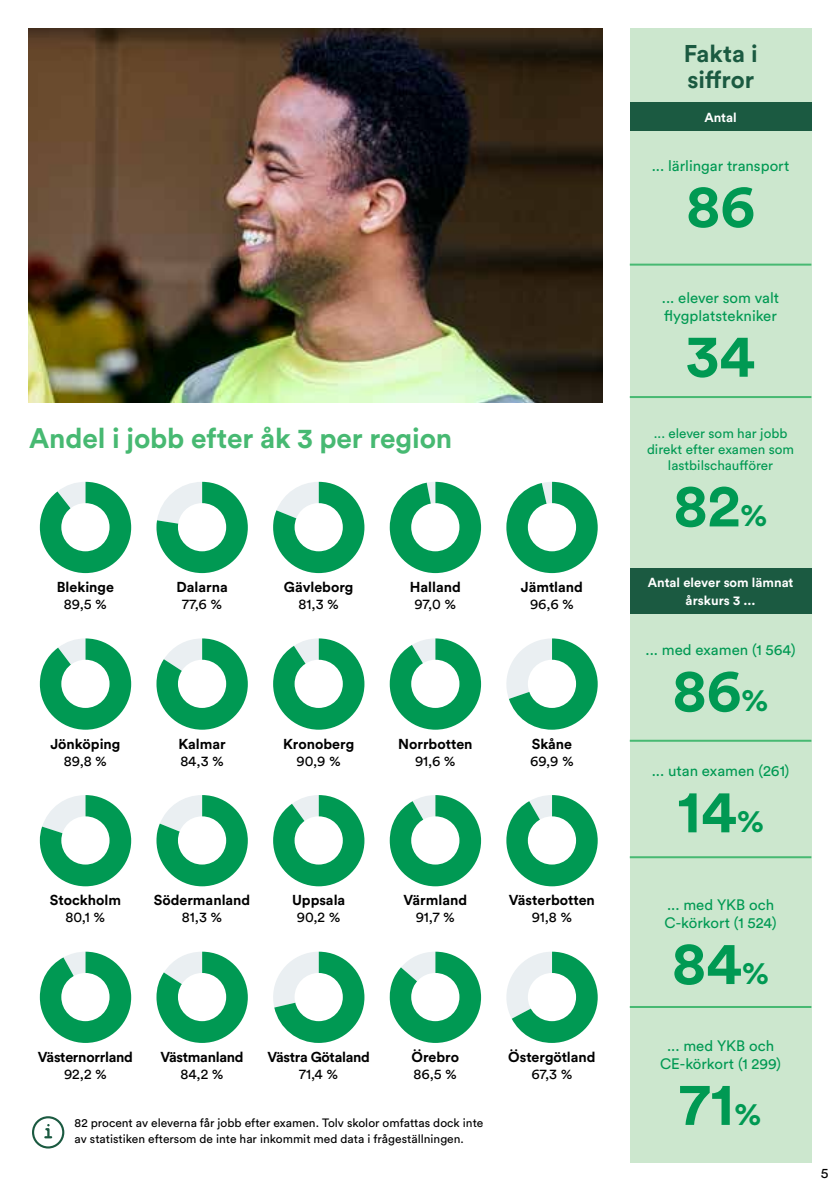
<style>
.page{position:relative;width:840px;height:1191px;background:#fff}
.page>*{position:absolute;margin:0;border:0;box-sizing:border-box;transform-origin:0 0}
.t1{font:700 60px "Circular Std";color:#009953}
.t2{font:700 28px "Circular Std";letter-spacing:-.005em;color:#47b972}
.t3{font:700 24px/26px "Circular Std";color:#1b5a41}
.t4{font:15px/18px "Circular Std";color:#009953}
.t5{font:700 14.2px "Circular Std";color:#000}
.t6{font:14.2px "Circular Std";color:#000}
.t7{font:700 14.2px "Circular Std";letter-spacing:-.02em;color:#000}
.t8{font:14px "Circular Std";color:#000}
.t9{font:13.4px/16.2px "Circular Std";color:#009953;text-align:center}
.t10{font:700 13px/18px "Circular Std";color:#fff;text-align:center}
.t11{font:12px/16px "Circular Std";color:#000}
.s1{font-size:32px}
</style>
<div class="page">
<div style="left:629px;top:28px;width:182px;height:1134px;background:#cce7ce"></div>
<div style="left:629px;top:102px;width:182px;height:28px;background:#1b5a41"></div>
<div style="left:629px;top:568px;width:182px;height:45px;background:#1b5a41"></div>
<hr style="left:629px;top:264px;width:182px;height:2px;background:#47b972">
<hr style="left:629px;top:396px;width:182px;height:2px;background:#47b972">
<hr style="left:629px;top:739px;width:182px;height:2px;background:#47b972">
<hr style="left:629px;top:856px;width:182px;height:2px;background:#47b972">
<hr style="left:629px;top:1006px;width:182px;height:2px;background:#47b972">
<img style="left:28px;top:28px;width:574px;height:375px">
<svg style="left:40px;top:482px;width:91px;height:91px"></svg>
<div style="left:61px;top:503px;width:48px;height:48px;background:#fff;border-radius:50%"></div>
<svg style="left:156px;top:482px;width:92px;height:91px"></svg>
<div style="left:178px;top:503px;width:48px;height:48px;background:#fff;border-radius:50%"></div>
<svg style="left:273px;top:482px;width:91px;height:91px"></svg>
<div style="left:294px;top:503px;width:48px;height:48px;background:#fff;border-radius:50%"></div>
<svg style="left:389px;top:482px;width:92px;height:91px"></svg>
<div style="left:411px;top:503px;width:48px;height:48px;background:#fff;border-radius:50%"></div>
<svg style="left:506px;top:482px;width:91px;height:91px"></svg>
<div style="left:527px;top:503px;width:48px;height:48px;background:#fff;border-radius:50%"></div>
<svg style="left:40px;top:638px;width:91px;height:91px"></svg>
<div style="left:61px;top:660px;width:48px;height:48px;background:#fff;border-radius:50%"></div>
<svg style="left:156px;top:638px;width:92px;height:91px"></svg>
<div style="left:178px;top:660px;width:48px;height:48px;background:#fff;border-radius:50%"></div>
<svg style="left:273px;top:638px;width:91px;height:91px"></svg>
<div style="left:294px;top:660px;width:48px;height:48px;background:#fff;border-radius:50%"></div>
<svg style="left:389px;top:638px;width:92px;height:91px"></svg>
<div style="left:411px;top:660px;width:48px;height:48px;background:#fff;border-radius:50%"></div>
<svg style="left:506px;top:638px;width:91px;height:91px"></svg>
<div style="left:527px;top:660px;width:48px;height:48px;background:#fff;border-radius:50%"></div>
<svg style="left:40px;top:795px;width:91px;height:91px"></svg>
<div style="left:61px;top:816px;width:48px;height:48px;background:#fff;border-radius:50%"></div>
<svg style="left:156px;top:795px;width:92px;height:91px"></svg>
<div style="left:178px;top:816px;width:48px;height:48px;background:#fff;border-radius:50%"></div>
<svg style="left:273px;top:795px;width:91px;height:91px"></svg>
<div style="left:294px;top:816px;width:48px;height:48px;background:#fff;border-radius:50%"></div>
<svg style="left:389px;top:795px;width:92px;height:91px"></svg>
<div style="left:411px;top:816px;width:48px;height:48px;background:#fff;border-radius:50%"></div>
<svg style="left:506px;top:795px;width:91px;height:91px"></svg>
<div style="left:527px;top:816px;width:48px;height:48px;background:#fff;border-radius:50%"></div>
<svg style="left:40px;top:951px;width:91px;height:92px"></svg>
<div style="left:61px;top:973px;width:48px;height:48px;background:#fff;border-radius:50%"></div>
<svg style="left:156px;top:951px;width:92px;height:92px"></svg>
<div style="left:178px;top:973px;width:48px;height:48px;background:#fff;border-radius:50%"></div>
<svg style="left:273px;top:951px;width:91px;height:92px"></svg>
<div style="left:294px;top:973px;width:48px;height:48px;background:#fff;border-radius:50%"></div>
<svg style="left:389px;top:951px;width:92px;height:92px"></svg>
<div style="left:411px;top:973px;width:48px;height:48px;background:#fff;border-radius:50%"></div>
<svg style="left:506px;top:951px;width:91px;height:92px"></svg>
<div style="left:527px;top:973px;width:48px;height:48px;background:#fff;border-radius:50%"></div>
<svg style="left:44px;top:1124px;width:7px;height:14px"></svg>
<div style="left:32px;top:1116px;width:32px;height:32px;border:2px solid #1b5a41;border-radius:50%"></div>
<h3 class="t3" style="left:683px;top:40px;width:75px">Fakta i siffror</h3>
<p class="t10" style="left:704px;top:108px;width:34px">Antal</p>
<p class="t4" style="left:651px;top:156px;width:139px">... lärlingar transport</p>
<h1 class="t1" style="left:685px;top:167px;width:70px">86</h1>
<p class="t4" style="left:661px;top:288px;width:119px">... elever som valt flygplatstekniker</p>
<h1 class="t1" style="left:685px;top:317px;width:70px">34</h1>
<h2 class="t2" style="left:29px;top:420px;width:424px">Andel i jobb efter åk 3 per region</h2>
<p class="t9" style="left:646px;top:425px;width:149px">... elever som har jobb direkt efter examen som lastbilschaufförer</p>
<h1 class="t1" style="left:673px;top:466px;width:95px">82<span class="s1">%</span></h1>
<p class="t5" style="left:57px;top:578px;width:59px">Blekinge</p>
<p class="t6" style="left:64px;top:595px;width:44px">89,5 %</p>
<p class="t5" style="left:176px;top:578px;width:53px">Dalarna</p>
<p class="t6" style="left:182px;top:595px;width:42px">77,6 %</p>
<p class="t5" style="left:284px;top:578px;width:71px">Gävleborg</p>
<p class="t6" style="left:298px;top:595px;width:42px">81,3 %</p>
<p class="t5" style="left:409px;top:578px;width:52px">Halland</p>
<p class="t6" style="left:414px;top:595px;width:43px">97,0 %</p>
<p class="t5" style="left:520px;top:578px;width:63px">Jämtland</p>
<p class="t6" style="left:529px;top:595px;width:45px">96,6 %</p>
<p class="t10" style="left:647px;top:573px;width:147px">Antal elever som lämnat årskurs 3 ...</p>
<p class="t4" style="left:645px;top:641px;width:151px">... med examen (1 564)</p>
<h1 class="t1" style="left:672px;top:651px;width:98px">86<span class="s1">%</span></h1>
<p class="t5" style="left:50px;top:734px;width:72px">Jönköping</p>
<p class="t6" style="left:64px;top:752px;width:44px">89,8 %</p>
<p class="t5" style="left:178px;top:734px;width:49px">Kalmar</p>
<p class="t6" style="left:180px;top:752px;width:45px">84,3 %</p>
<p class="t5" style="left:283px;top:734px;width:73px">Kronoberg</p>
<p class="t6" style="left:296px;top:752px;width:46px">90,9 %</p>
<p class="t5" style="left:398px;top:734px;width:76px">Norrbotten</p>
<p class="t6" style="left:415px;top:752px;width:42px">91,6 %</p>
<p class="t5" style="left:531px;top:734px;width:42px">Skåne</p>
<p class="t6" style="left:530px;top:752px;width:45px">69,9 %</p>
<p class="t4" style="left:651px;top:762px;width:139px">... utan examen (261)</p>
<h1 class="t1" style="left:676px;top:772px;width:88px">14<span class="s1">%</span></h1>
<p class="t5" style="left:50px;top:891px;width:73px">Stockholm</p>
<p class="t6" style="left:66px;top:908px;width:41px">80,1 %</p>
<p class="t5" style="left:154px;top:891px;width:98px">Södermanland</p>
<p class="t6" style="left:182px;top:908px;width:42px">81,3 %</p>
<p class="t5" style="left:292px;top:891px;width:55px">Uppsala</p>
<p class="t6" style="left:297px;top:908px;width:45px">90,2 %</p>
<p class="t5" style="left:403px;top:891px;width:65px">Värmland</p>
<p class="t6" style="left:415px;top:908px;width:41px">91,7 %</p>
<p class="t5" style="left:508px;top:891px;width:87px">Västerbotten</p>
<p class="t6" style="left:531px;top:908px;width:42px">91,8 %</p>
<p class="t4" style="left:664px;top:895px;width:113px">... med YKB och<br>C-körkort (1 524)</p>
<h1 class="t1" style="left:671px;top:924px;width:99px">84<span class="s1">%</span></h1>
<p class="t7" style="left:38px;top:1047px;width:96px">Västernorrland</p>
<p class="t6" style="left:64px;top:1065px;width:44px">92,2 %</p>
<p class="t7" style="left:160px;top:1047px;width:84px">Västmanland</p>
<p class="t6" style="left:180px;top:1065px;width:45px">84,2 %</p>
<p class="t7" style="left:267px;top:1047px;width:104px">Västra Götaland</p>
<p class="t6" style="left:299px;top:1065px;width:40px">71,4 %</p>
<p class="t5" style="left:411px;top:1047px;width:49px">Örebro</p>
<p class="t6" style="left:413px;top:1065px;width:45px">86,5 %</p>
<p class="t5" style="left:508px;top:1047px;width:89px">Östergötland</p>
<p class="t6" style="left:531px;top:1065px;width:42px">67,3 %</p>
<p class="t11" style="left:75px;top:1114px;width:410px">82 procent av eleverna får jobb efter examen. Tolv skolor omfattas dock inte av statistiken eftersom de inte har inkommit med data i frågeställningen.</p>
<p class="t4" style="left:659px;top:1036px;width:123px;text-align:center">... med YKB och<br>CE-körkort (1 299)</p>
<h1 class="t1" style="left:679px;top:1065px;width:83px">71<span class="s1">%</span></h1>
<p class="t8" style="left:820px;top:1164px;width:9px">5</p>
</div>
